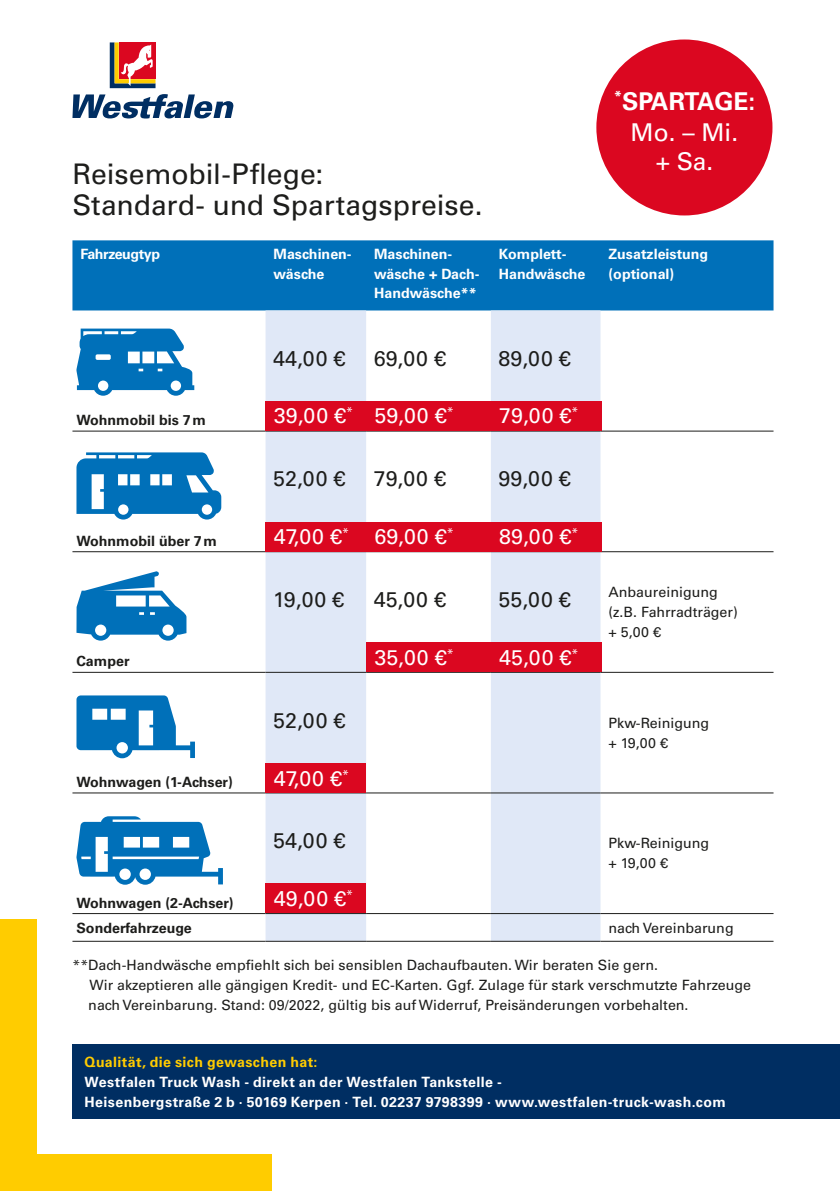
<style>
.page{position:relative;width:840px;height:1191px;background:#fff}
.page>*{position:absolute;margin:0;border:0;box-sizing:border-box;transform-origin:0 0}
.t1{font:28.4px/31.2px "Univers LT Std";letter-spacing:-.005em;color:#1d1d1b}
.t2{font:700 24.6px/31.6px "Univers LT Std";letter-spacing:-.02em;color:#fff;text-align:center}
.t3{font:24.6px "Univers LT Std";color:#fff}
.t4{font:21.2px "Univers LT Std";letter-spacing:.02em;color:#fff}
.t5{font:21.2px "Univers LT Std";letter-spacing:.02em;color:#1d1d1b}
.t6{font:14.2px/19.8px "Univers LT Std";color:#1d1d1b}
.t7{font:700 14.2px/19.8px "Univers LT Std";letter-spacing:.025em;color:#fff}
.t8{font:700 14.2px/19.8px "Univers LT Std";color:#fff}
.t9{font:700 14.2px "Univers LT Std";color:#1d1d1b}
.t10{font:700 14.2px "Univers LT Std";letter-spacing:.03em;color:#fc0}
.t11{font:700 14.2px "Univers LT Std";letter-spacing:-.03em;color:#fff}
.s1{font-weight:400}
</style>
<div class="page">
<svg style="left:110px;top:42px;width:45px;height:46px"></svg>
<svg style="left:72px;top:94px;width:161px;height:24px"></svg>
<div style="left:0;top:919px;width:36px;height:272px;background:#fc0"></div>
<div style="left:0;top:1154px;width:271px;height:37px;background:#fc0"></div>
<div style="left:72px;top:240px;width:701px;height:70px;background:#0070b9"></div>
<svg style="left:265px;top:310px;width:335px;height:631px;fill:#e0e8f7"></svg>
<hr style="left:72px;top:431px;width:193px;height:1px;background:#1d1d1b">
<hr style="left:265px;top:431px;width:101px;height:1px;background:#1d1d1b">
<hr style="left:366px;top:431px;width:124px;height:1px;background:#1d1d1b">
<hr style="left:490px;top:431px;width:110px;height:1px;background:#1d1d1b">
<hr style="left:600px;top:431px;width:173px;height:1px;background:#1d1d1b">
<hr style="left:72px;top:551px;width:193px;height:1px;background:#1d1d1b">
<hr style="left:265px;top:551px;width:101px;height:1px;background:#1d1d1b">
<hr style="left:366px;top:551px;width:124px;height:1px;background:#1d1d1b">
<hr style="left:490px;top:551px;width:110px;height:1px;background:#1d1d1b">
<hr style="left:600px;top:551px;width:173px;height:1px;background:#1d1d1b">
<hr style="left:72px;top:672px;width:193px;height:1px;background:#1d1d1b">
<hr style="left:265px;top:672px;width:101px;height:1px;background:#1d1d1b">
<hr style="left:366px;top:672px;width:124px;height:1px;background:#1d1d1b">
<hr style="left:490px;top:672px;width:110px;height:1px;background:#1d1d1b">
<hr style="left:600px;top:672px;width:173px;height:1px;background:#1d1d1b">
<hr style="left:72px;top:792px;width:193px;height:1px;background:#1d1d1b">
<hr style="left:366px;top:792px;width:124px;height:1px;background:#1d1d1b">
<hr style="left:490px;top:792px;width:110px;height:1px;background:#1d1d1b">
<hr style="left:600px;top:792px;width:173px;height:1px;background:#1d1d1b">
<hr style="left:72px;top:913px;width:193px;height:1px;background:#1d1d1b">
<hr style="left:265px;top:913px;width:101px;height:1px;background:#1d1d1b">
<hr style="left:366px;top:913px;width:124px;height:1px;background:#1d1d1b">
<hr style="left:490px;top:913px;width:110px;height:1px;background:#1d1d1b">
<hr style="left:600px;top:913px;width:173px;height:1px;background:#1d1d1b">
<hr style="left:72px;top:941px;width:193px;height:1px;background:#1d1d1b">
<hr style="left:265px;top:941px;width:101px;height:1px;background:#1d1d1b">
<hr style="left:366px;top:941px;width:124px;height:1px;background:#1d1d1b">
<hr style="left:490px;top:941px;width:110px;height:1px;background:#1d1d1b">
<hr style="left:600px;top:941px;width:173px;height:1px;background:#1d1d1b">
<svg style="left:76px;top:816px;width:147px;height:68px"></svg>
<svg style="left:76px;top:695px;width:119px;height:63px"></svg>
<svg style="left:76px;top:328px;width:118px;height:68px"></svg>
<svg style="left:76px;top:452px;width:145px;height:67px"></svg>
<svg style="left:76px;top:571px;width:110px;height:69px"></svg>
<div style="left:72px;top:1044px;width:767px;height:74px;background:#002e62"></div>
<div style="left:596px;top:39px;width:176px;height:176px;background:#db0720;border-radius:50%"></div>
<div style="left:265px;top:401px;width:101px;height:30px;background:#db0720"></div>
<div style="left:265px;top:521px;width:101px;height:30px;background:#db0720"></div>
<div style="left:265px;top:763px;width:101px;height:30px;background:#db0720"></div>
<div style="left:265px;top:883px;width:101px;height:30px;background:#db0720"></div>
<div style="left:366px;top:401px;width:124px;height:30px;background:#db0720"></div>
<div style="left:366px;top:521px;width:124px;height:30px;background:#db0720"></div>
<div style="left:366px;top:642px;width:124px;height:30px;background:#db0720"></div>
<div style="left:490px;top:401px;width:110px;height:30px;background:#db0720"></div>
<div style="left:490px;top:521px;width:110px;height:30px;background:#db0720"></div>
<div style="left:490px;top:642px;width:110px;height:30px;background:#db0720"></div>
<h2 class="t2" style="left:613px;top:85px;width:143px"><sup>*</sup>SPARTAGE:<br><span class="s1">Mo. – Mi.</span></h2>
<h2 class="t3" style="left:655px;top:146px;width:59px">+ Sa.</h2>
<h1 class="t1" style="left:72px;top:159px;width:411px">Reisemobil-Pflege:<br>Standard- und Spartagspreise.</h1>
<p class="t11" style="left:80px;top:245px;width:81px">Fahrzeugtyp</p>
<p class="t8" style="left:273px;top:244px;width:80px">Maschinen&shy;wäsche</p>
<p class="t8" style="left:374px;top:244px;width:107px">Maschinen&shy;wäsche + Dach-<br>Handwäsche**</p>
<p class="t8" style="left:498px;top:244px;width:88px">Komplett-<br>Handwäsche</p>
<p class="t8" style="left:608px;top:244px;width:101px">Zusatzleistung (optional)</p>
<p class="t9" style="left:76px;top:412px;width:131px">Wohnmobil bis 7m</p>
<p class="t9" style="left:76px;top:532px;width:142px">Wohnmobil über 7m</p>
<p class="t9" style="left:76px;top:653px;width:55px">Camper</p>
<p class="t9" style="left:76px;top:773px;width:158px">Wohnwagen (1-Achser)</p>
<p class="t9" style="left:76px;top:894px;width:159px">Wohnwagen (2-Achser)</p>
<h3 class="t5" style="left:273px;top:346px;width:74px">44,00 €</h3>
<h3 class="t5" style="left:373px;top:346px;width:74px">69,00 €</h3>
<h3 class="t5" style="left:498px;top:346px;width:74px">89,00 €</h3>
<h3 class="t4" style="left:274px;top:403px;width:81px">39,00 €<sup>*</sup></h3>
<h3 class="t4" style="left:374px;top:403px;width:81px">59,00 €<sup>*</sup></h3>
<h3 class="t4" style="left:499px;top:403px;width:81px">79,00 €<sup>*</sup></h3>
<h3 class="t5" style="left:273px;top:466px;width:74px">52,00 €</h3>
<h3 class="t5" style="left:373px;top:466px;width:74px">79,00 €</h3>
<h3 class="t5" style="left:498px;top:466px;width:74px">99,00 €</h3>
<h3 class="t4" style="left:274px;top:524px;width:76px">47,00 €<sup>*</sup></h3>
<h3 class="t4" style="left:374px;top:524px;width:81px">69,00 €<sup>*</sup></h3>
<h3 class="t4" style="left:499px;top:524px;width:81px">89,00 €<sup>*</sup></h3>
<h3 class="t5" style="left:273px;top:587px;width:72px">19,00 €</h3>
<h3 class="t5" style="left:373px;top:587px;width:74px">45,00 €</h3>
<h3 class="t5" style="left:498px;top:587px;width:74px">55,00 €</h3>
<p class="t6" style="left:608px;top:582px;width:131px">Anbaureinigung (z.B. Fahrradträger) + 5,00 €</p>
<h3 class="t4" style="left:374px;top:645px;width:81px">35,00 €<sup>*</sup></h3>
<h3 class="t4" style="left:499px;top:645px;width:81px">45,00 €<sup>*</sup></h3>
<h3 class="t5" style="left:273px;top:707px;width:74px">52,00 €</h3>
<p class="t6" style="left:608px;top:713px;width:102px">Pkw-Reinigung + 19,00 €</p>
<h3 class="t4" style="left:274px;top:766px;width:76px">47,00 €<sup>*</sup></h3>
<h3 class="t5" style="left:273px;top:828px;width:74px">54,00 €</h3>
<p class="t6" style="left:608px;top:833px;width:102px">Pkw-Reinigung + 19,00 €</p>
<h3 class="t4" style="left:274px;top:885px;width:81px">49,00 €<sup>*</sup></h3>
<p class="t9" style="left:76px;top:919px;width:117px">Sonderfahrzeuge</p>
<p class="t6" style="left:608px;top:917px;width:127px">nach Vereinbarung</p>
<p class="t6" style="left:88px;top:955px;width:663px;text-indent:-16px">**Dach-Handwäsche empfiehlt sich bei sensiblen Dachaufbauten. Wir beraten Sie gern.<br>Wir akzeptieren alle gängigen Kredit- und EC-Karten. Ggf. Zulage für stark verschmutzte Fahrzeuge nach Vereinbarung. Stand: 09/2022, gültig bis auf Widerruf, Preisänderungen vorbehalten.</p>
<p class="t10" style="left:84px;top:1053px;width:234px">Qualität, die sich gewaschen hat:</p>
<p class="t7" style="left:84px;top:1071px;width:642px">Westfalen Truck Wash - direkt an der Westfalen Tankstelle -<br>Heisenbergstraße 2 b · 50169 Kerpen · Tel. 02237 9798399 · www.westfalen-truck-wash.com</p>
</div>
